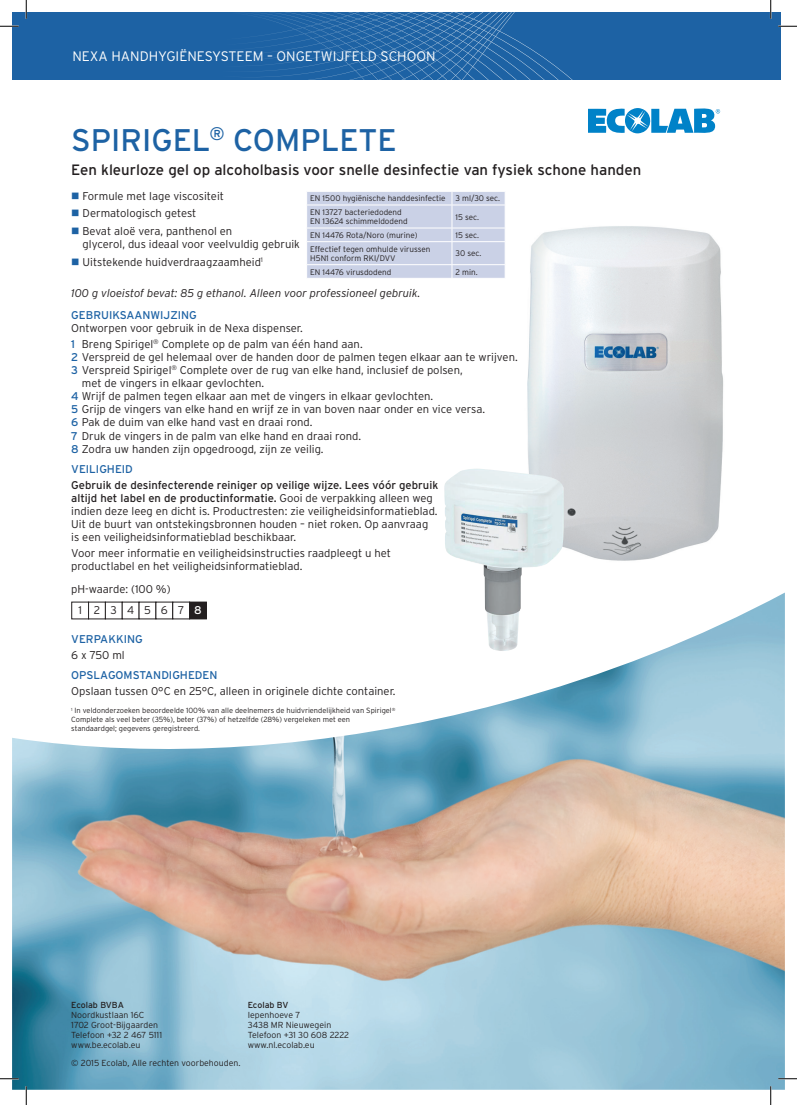
<style>
.page{position:relative;width:797px;height:1105px;background:#fff}
.page>*{position:absolute;margin:0;border:0;box-sizing:border-box;transform-origin:0 0}
.Headline_Produkt{font:31.25px "Interstate";color:#1d62a4}
.t1{font:15px "Interstate";color:#231f20}
.t2{font:300 13.75px "Interstate";color:#fff}
.fließtext_unten{font:300 11.25px/13.1px "Interstate";color:#231f20}
.fließtext_oben{font:300 11.25px/13.8px "Interstate";color:#231f20}
.fließtext_oben-2{font:italic 300 11.25px "Interstate";color:#231f20}
.Headline_unten{font:11.25px "Interstate";color:#1d62a4}
.fließtext_unten-2{font:11.25px "Interstate";color:#1d62a4}
.Adresse{font:300 8.75px "Interstate";color:#231f20}
.fusszeile{font:300 8.75px "Interstate";color:#231f20}
.Adresse-2{font:8.75px "Interstate";letter-spacing:-.01em;color:#231f20}
.fließtext_oben-3{font:300 8.12px/9.4px "Interstate";color:#231f20}
.fließtext_unten-3{font:300 7.5px/8.8px "Interstate";color:#231f20}
.s1{color:#1d62a4}
.s2{font-weight:400;color:#1d62a4}
.s3{font-weight:400}
.s4{font-weight:400;color:#fff}
</style>
<div class="page">
<img style="left:12px;top:592px;width:773px;height:498px">
<img style="left:527px;top:226px;width:196px;height:335px">
<img style="left:444px;top:469px;width:119px;height:182px">
<svg style="left:588px;top:108px;width:132px;height:26px"></svg>
<div style="left:13px;top:12px;width:768px;height:67px;background:#1d62a4"></div>
<img style="left:265px;top:72px;width:68px;height:7px">
<img style="left:333px;top:72px;width:99px;height:7px">
<img style="left:257px;top:48px;width:175px;height:24px">
<img style="left:257px;top:48px;width:165px;height:13px">
<img style="left:257px;top:48px;width:132px;height:3px">
<img style="left:432px;top:48px;width:140px;height:31px">
<svg style="left:307px;top:192px;width:198px;height:86px;background:#ccd3e7"></svg>
<div style="left:72px;top:602px;width:17px;height:17px;background:#fff"></div>
<div style="left:71px;top:602px;width:18px;height:17px;border:1px solid #231f20"></div>
<div style="left:89px;top:602px;width:16px;height:17px;background:#fff"></div>
<div style="left:88px;top:602px;width:18px;height:17px;border:1px solid #231f20"></div>
<div style="left:105px;top:602px;width:17px;height:17px;background:#fff"></div>
<div style="left:105px;top:602px;width:18px;height:17px;border:1px solid #231f20"></div>
<div style="left:122px;top:602px;width:17px;height:17px;background:#fff"></div>
<div style="left:122px;top:602px;width:17px;height:17px;border:1px solid #231f20"></div>
<div style="left:139px;top:602px;width:17px;height:17px;background:#fff"></div>
<div style="left:156px;top:602px;width:17px;height:17px;background:#fff"></div>
<div style="left:155px;top:602px;width:18px;height:17px;border:1px solid #231f20"></div>
<div style="left:173px;top:602px;width:17px;height:17px;background:#fff"></div>
<div style="left:172px;top:602px;width:18px;height:17px;border:1px solid #231f20"></div>
<div style="left:190px;top:602px;width:16px;height:17px;background:#231f20"></div>
<div style="left:189px;top:602px;width:18px;height:17px;border:1px solid #231f20"></div>
<svg style="left:778px;top:25px;width:19px;height:2px"></svg>
<svg style="left:0;top:1078px;width:19px;height:1px"></svg>
<svg style="left:778px;top:1078px;width:19px;height:1px"></svg>
<svg style="left:0;top:0;width:530px;height:48px"></svg>
<svg style="left:25px;top:1086px;width:2px;height:19px"></svg>
<svg style="left:770px;top:0;width:1px;height:19px"></svg>
<svg style="left:770px;top:1086px;width:1px;height:19px"></svg>
<p class="t2" style="left:72px;top:49px;width:365px">NEXA HANDHYGIËNESYSTEEM – ONGETWIJFELD SCHOON</p>
<p class="Headline_Produkt" style="left:71px;top:122px;width:327px">SPIRIGEL<sup>®</sup> COMPLETE</p>
<p class="t1" style="left:71px;top:161px;width:571px">Een kleurloze gel op alcoholbasis voor snelle desinfectie van fysiek schone handen</p>
<p class="fließtext_oben" style="left:71px;top:189px;width:154px"><span class="s1">■</span> Formule met lage viscositeit</p>
<p class="fließtext_oben" style="left:71px;top:206px;width:127px"><span class="s1">■</span> Dermatologisch getest</p>
<p class="fließtext_oben" style="left:83px;top:224px;width:219px;text-indent:-11px"><span class="s1">■</span> Bevat aloë vera, panthenol en<br>glycerol, dus ideaal voor veelvuldig gebruik</p>
<p class="fließtext_oben" style="left:71px;top:255px;width:193px"><span class="s1">■</span> Uitstekende huidverdraagzaamheid<sup>1</sup></p>
<p class="fließtext_oben-2" style="left:71px;top:286px;width:350px">100 g vloeistof bevat: 85 g ethanol. Alleen voor professioneel gebruik.</p>
<p class="Headline_unten" style="left:71px;top:308px;width:127px">GEBRUIKSAANWIJZING</p>
<p class="fließtext_unten" style="left:71px;top:321px;width:233px">Ontworpen voor gebruik in de Nexa dispenser.</p>
<p class="fließtext_unten" style="left:71px;top:337px;width:293px"><span class="s2">1</span> Breng Spirigel<sup>®</sup> Complete op de palm van één hand aan.</p>
<p class="fließtext_unten" style="left:71px;top:350px;width:448px"><span class="s2">2</span> Verspreid de gel helemaal over de handen door de palmen tegen elkaar aan te wrijven.</p>
<p class="fließtext_unten" style="left:82px;top:363px;width:382px;text-indent:-11px"><span class="s2">3</span> Verspreid Spirigel<sup>®</sup> Complete over de rug van elke hand, inclusief de polsen, met de vingers in elkaar gevlochten.</p>
<p class="fließtext_unten" style="left:71px;top:390px;width:363px"><span class="s2">4</span> Wrijf de palmen tegen elkaar aan met de vingers in elkaar gevlochten.</p>
<p class="fließtext_unten" style="left:71px;top:403px;width:415px"><span class="s2">5</span> Grijp de vingers van elke hand en wrijf ze in van boven naar onder en vice versa.</p>
<p class="fließtext_unten" style="left:71px;top:416px;width:243px"><span class="s2">6</span> Pak de duim van elke hand vast en draai rond.</p>
<p class="fließtext_unten" style="left:71px;top:429px;width:291px"><span class="s2">7</span> Druk de vingers in de palm van elke hand en draai rond.</p>
<p class="fließtext_unten" style="left:71px;top:442px;width:254px"><span class="s2">8</span> Zodra uw handen zijn opgedroogd, zijn ze veilig.</p>
<p class="fließtext_unten-2" style="left:71px;top:463px;width:63px">VEILIGHEID</p>
<p class="fließtext_unten" style="left:71px;top:478px;width:368px"><span class="s3">Gebruik de desinfecterende reiniger op veilige wijze. Lees vóór gebruik altijd het label en de productinformatie.</span> Gooi de verpakking alleen weg indien deze leeg en dicht is. Productresten: zie veiligheidsinformatieblad.<br>Uit de buurt van ontstekingsbronnen houden – niet roken. Op aanvraag is een veiligheidsinformatieblad beschikbaar.</p>
<p class="fließtext_unten" style="left:71px;top:546px;width:321px">Voor meer informatie en veiligheidsinstructies raadpleegt u het productlabel en het veiligheidsinformatieblad.</p>
<p class="fließtext_unten" style="left:71px;top:582px;width:101px">pH-waarde: (100 %)</p>
<p class="fließtext_unten" style="left:78px;top:604px;width:125px">1 234567<span class="s4">8</span></p>
<p class="fließtext_unten-2" style="left:71px;top:633px;width:73px">VERPAKKING</p>
<p class="fließtext_unten" style="left:71px;top:648px;width:55px">6 x 750 ml</p>
<p class="Headline_unten" style="left:71px;top:669px;width:148px">OPSLAGOMSTANDIGHEDEN</p>
<p class="fließtext_unten" style="left:71px;top:684px;width:326px">Opslaan tussen 0°C en 25°C, alleen in originele dichte container.</p>
<p class="fließtext_unten-3" style="left:71px;top:706px;width:326px"><sup>1</sup> In veldonderzoeken beoordeelde 100% van alle deelnemers de huidvriendelijkheid van Spirigel<sup>®<br></sup>Complete als veel beter (35%), beter (37%) of hetzelfde (28%) vergeleken met een standaardgel; gegevens geregistreerd.</p>
<p class="fließtext_oben-3" style="left:310px;top:194px;width:137px">EN 1500 hygiënische handdesinfectie</p>
<p class="fließtext_oben-3" style="left:455px;top:194px;width:46px">3 ml/30 sec.</p>
<p class="fließtext_oben-3" style="left:310px;top:207px;width:99px">EN 13727 bacteriedodend<br>EN 13624 schimmeldodend</p>
<p class="fließtext_oben-3" style="left:455px;top:212px;width:25px">15 sec.</p>
<p class="fließtext_oben-3" style="left:310px;top:230px;width:109px">EN 14476 Rota/Noro (murine)</p>
<p class="fließtext_oben-3" style="left:455px;top:230px;width:25px">15 sec.</p>
<p class="fließtext_oben-3" style="left:310px;top:244px;width:122px">Effectief tegen omhulde virussen<br>H5N1 conform RKI/DVV</p>
<p class="fließtext_oben-3" style="left:455px;top:249px;width:27px">30 sec.</p>
<p class="fließtext_oben-3" style="left:310px;top:267px;width:83px">EN 14476 virusdodend</p>
<p class="fließtext_oben-3" style="left:455px;top:267px;width:24px">2 min.</p>
<p class="Adresse-2" style="left:71px;top:1000px;width:54px">Ecolab BVBA</p>
<p class="Adresse" style="left:71px;top:1010px;width:75px">Noordkustlaan 16C</p>
<p class="Adresse" style="left:71px;top:1020px;width:88px">1702 Groot-Bijgaarden</p>
<p class="Adresse" style="left:71px;top:1030px;width:92px">Telefoon +32 2 467 5111</p>
<p class="Adresse" style="left:71px;top:1040px;width:71px">www.be.ecolab.eu</p>
<p class="fusszeile" style="left:71px;top:1058px;width:171px">© 2015 Ecolab, Alle rechten voorbehouden.</p>
<p class="Adresse-2" style="left:248px;top:1000px;width:42px">Ecolab BV</p>
<p class="Adresse" style="left:248px;top:1010px;width:54px">Iepenhoeve 7</p>
<p class="Adresse" style="left:248px;top:1020px;width:85px">3438 MR Nieuwegein</p>
<p class="Adresse" style="left:248px;top:1030px;width:103px">Telefoon +31 30 608 2222</p>
<p class="Adresse" style="left:248px;top:1040px;width:68px">www.nl.ecolab.eu</p>
</div>
